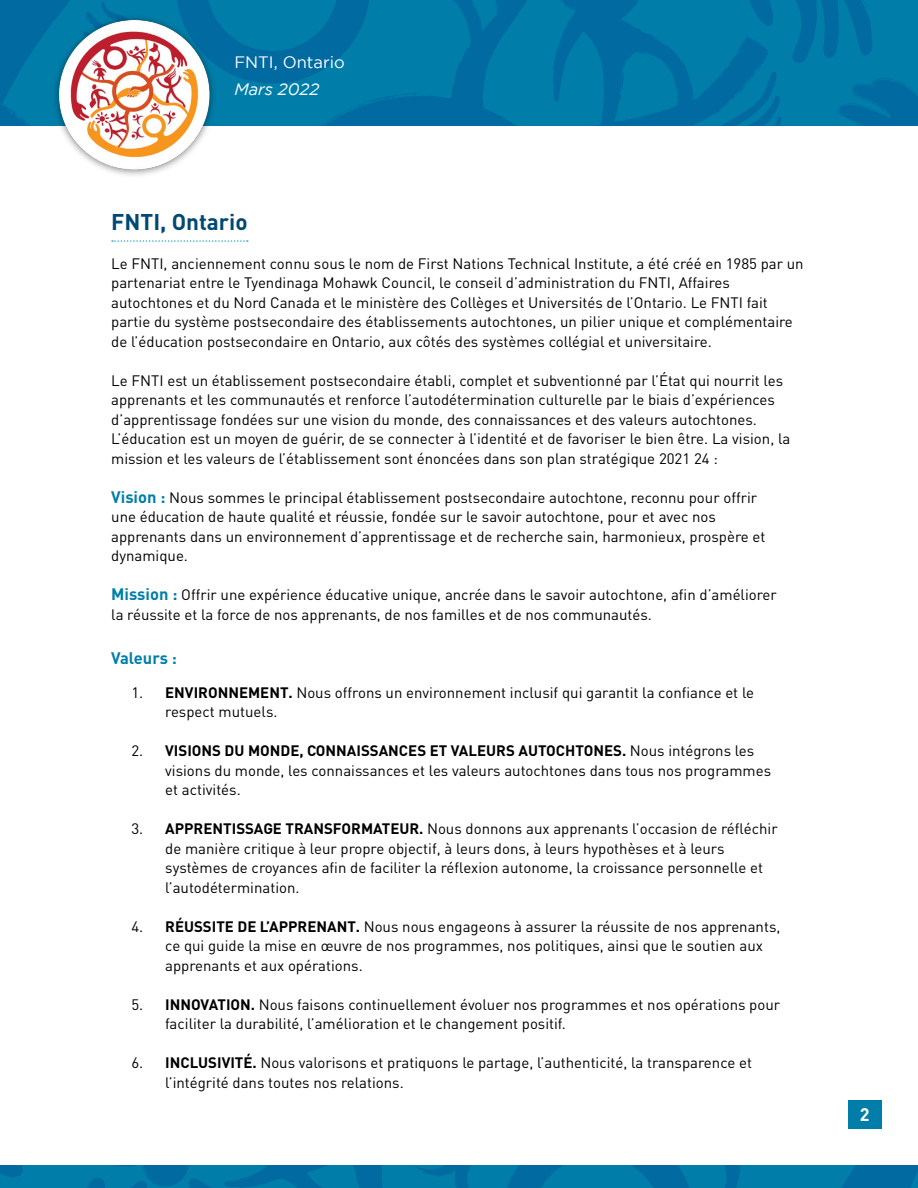
<style>
.page{position:relative;width:918px;height:1188px;background:#fff}
.page>*{position:absolute;margin:0;border:0;box-sizing:border-box;transform-origin:0 0}
.Headers{font:700 22.5px "DIN Pro";color:#004974}
.t1{font:700 18px "DIN Pro";color:#fff}
.t2{font:16.5px "Gotham";color:#fff}
.t3{font:italic 16.5px "Gotham";color:#fff}
.Sub_Heads{font:700 16.5px "DIN Pro";letter-spacing:-.005em;color:#007ea9}
.Body_Text{font:15px/19.5px "DIN Pro";color:#000}
.s1{font-weight:700;font-size:16.5px;color:#007ea9}
.s2{font-weight:700}
</style>
<div class="page">
<img style="left:0;top:0;width:918px;height:126px">
<img style="left:0;top:1165px;width:918px;height:23px">
<div style="left:848px;top:1100px;width:33px;height:29px;background:#007ea9"></div>
<img style="left:53px;top:0;width:175px;height:176px">
<svg style="left:112px;top:240px;width:136px;height:2px"></svg>
<p class="t2" style="left:234px;top:53px;width:112px">FNTI, Ontario</p>
<p class="t3" style="left:234px;top:80px;width:86px">Mars 2022</p>
<p class="Headers" style="left:111px;top:206px;width:138px">FNTI, Ontario</p>
<p class="Body_Text" style="left:111px;top:253px;width:694px">Le FNTI, anciennement connu sous le nom de First Nations Technical Institute, a été créé en 1985 par un partenariat entre le Tyendinaga Mohawk Council, le conseil d’administration du FNTI, Affaires autochtones et du Nord Canada et le ministère des Collèges et Universités de l’Ontario. Le FNTI fait partie du système postsecondaire des établissements autochtones, un pilier unique et complémentaire de l’éducation postsecondaire en Ontario, aux côtés des systèmes collégial et universitaire.</p>
<p class="Body_Text" style="left:111px;top:370px;width:681px">Le FNTI est un établissement postsecondaire établi, complet et subventionné par l’État qui nourrit les apprenants et les communautés et renforce l’autodétermination culturelle par le biais d’expériences d’apprentissage fondées sur une vision du monde, des connaissances et des valeurs autochtones.<br>L’éducation est un moyen de guérir, de se connecter à l’identité et de favoriser le bien être. La vision, la mission et les valeurs de l’établissement sont énoncées dans son plan stratégique 2021 24 :</p>
<p class="Body_Text" style="left:111px;top:487px;width:656px"><span class="s1">Vision :</span> Nous sommes le principal établissement postsecondaire autochtone, reconnu pour offrir une éducation de haute qualité et réussie, fondée sur le savoir autochtone, pour et avec nos apprenants dans un environnement d’apprentissage et de recherche sain, harmonieux, prospère et dynamique.</p>
<p class="Body_Text" style="left:111px;top:584px;width:667px"><span class="s1">Mission :</span> Offrir une expérience éducative unique, ancrée dans le savoir autochtone, afin d’améliorer la réussite et la force de nos apprenants, de nos familles et de nos communautés.</p>
<p class="Sub_Heads" style="left:111px;top:647px;width:67px">Valeurs :</p>
<p class="Body_Text" style="left:165px;top:682px;width:590px;text-indent:-34px">1. <span class="s2">ENVIRONNEMENT.</span> Nous offrons un environnement inclusif qui garantit la confiance et le respect mutuels.</p>
<p class="Body_Text" style="left:165px;top:740px;width:607px;text-indent:-34px">2. <span class="s2">VISIONS DU MONDE, CONNAISSANCES ET VALEURS AUTOCHTONES.</span> Nous intégrons les visions du monde, les connaissances et les valeurs autochtones dans tous nos programmes et activités.</p>
<p class="Body_Text" style="left:165px;top:818px;width:614px;text-indent:-34px">3. <span class="s2">APPRENTISSAGE TRANSFORMATEUR.</span> Nous donnons aux apprenants l’occasion de réfléchir de manière critique à leur propre objectif, à leurs dons, à leurs hypothèses et à leurs systèmes de croyances afin de faciliter la réflexion autonome, la croissance personnelle et l’autodétermination.</p>
<p class="Body_Text" style="left:165px;top:916px;width:617px;text-indent:-34px">4. <span class="s2">RÉUSSITE DE L’APPRENANT.</span> Nous nous engageons à assurer la réussite de nos apprenants, ce qui guide la mise en œuvre de nos programmes, nos politiques, ainsi que le soutien aux apprenants et aux opérations.</p>
<p class="Body_Text" style="left:165px;top:994px;width:616px;text-indent:-34px">5. <span class="s2">INNOVATION.</span> Nous faisons continuellement évoluer nos programmes et nos opérations pour faciliter la durabilité, l’amélioration et le changement positif.</p>
<p class="Body_Text" style="left:165px;top:1052px;width:588px;text-indent:-34px">6. <span class="s2">INCLUSIVITÉ.</span> Nous valorisons et pratiquons le partage, l’authenticité, la transparence et l’intégrité dans toutes nos relations.</p>
<p class="t1" style="left:860px;top:1103px;width:11px">2</p>
</div>
